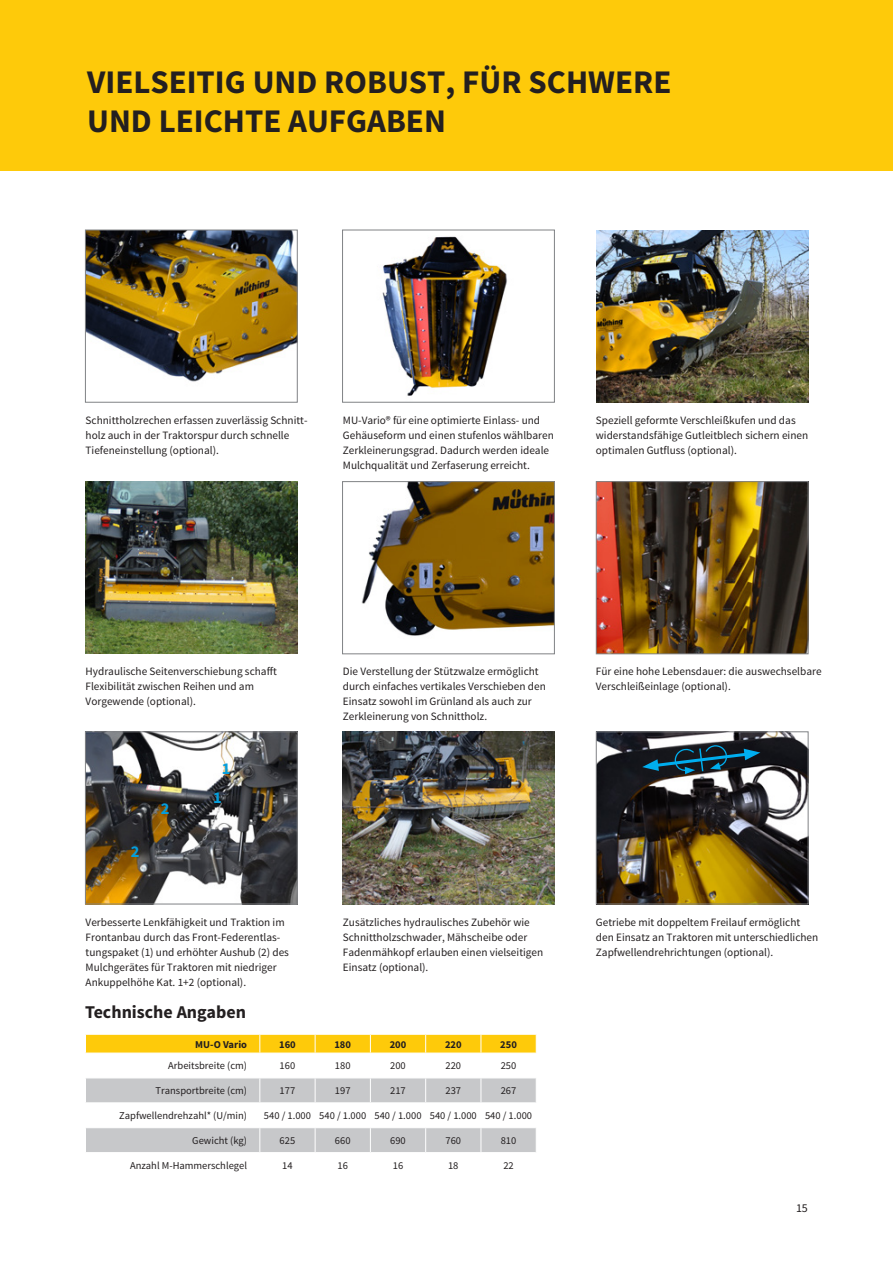
<style>
.page{position:relative;width:893px;height:1263px;background:#fff}
.page>*{position:absolute;margin:0;border:0;box-sizing:border-box;transform-origin:0 0}
.Headline_22{font:700 33px/39px "Source Sans Pro";color:#231f20}
.t1{font:700 18px "Source Sans Pro";color:#231f20}
.Headline_22-2{font:700 16.5px "Source Sans Pro";color:#069edb}
.t2{font:12px "Source Sans Pro";color:#231f20}
.Bildunterschrift{font:11.25px/15px "Source Sans Pro";color:#231f20}
.t3{font:10.5px "Source Sans Pro";color:#231f20}
.t4{font:700 10.5px "Source Sans Pro";color:#231f20}
</style>
<div class="page">
<div style="left:0;top:0;width:893px;height:170px;background:#feca0a"></div>
<img style="left:87px;top:232px;width:209px;height:150px">
<div style="left:85px;top:230px;width:213px;height:173px;border:1px solid #808285"></div>
<img style="left:85px;top:482px;width:212px;height:172px">
<img style="left:87px;top:733px;width:209px;height:169px">
<div style="left:85px;top:731px;width:213px;height:173px;border:1px solid #808285"></div>
<img style="left:596px;top:230px;width:212px;height:172px">
<img style="left:598px;top:483px;width:208px;height:169px">
<div style="left:596px;top:481px;width:212px;height:173px;border:1px solid #808285"></div>
<img style="left:598px;top:733px;width:208px;height:169px">
<div style="left:596px;top:731px;width:212px;height:173px;border:1px solid #808285"></div>
<img style="left:382px;top:236px;width:125px;height:160px">
<div style="left:342px;top:230px;width:213px;height:173px;border:1px solid #808285"></div>
<img style="left:361px;top:483px;width:192px;height:153px">
<div style="left:342px;top:481px;width:213px;height:173px;border:1px solid #808285"></div>
<img style="left:343px;top:732px;width:211px;height:172px">
<svg style="left:642px;top:744px;width:118px;height:30px;background:#244454"></svg>
<svg style="left:85px;top:1034px;width:452px;height:118px"></svg>
<p class="Headline_22" style="left:87px;top:64px;width:586px">VIELSEITIG UND ROBUST, FÜR SCHWERE<br>UND LEICHTE AUFGABEN</p>
<p class="Bildunterschrift" style="left:86px;top:413px;width:223px">Schnittholzrechen erfassen zuverlässig Schnitt&shy;holz auch in der Traktorspur durch schnelle<br>Tiefeneinstellung (optional).</p>
<p class="Bildunterschrift" style="left:343px;top:413px;width:213px">MU-Vario® für eine optimierte Einlass- und Gehäuseform und einen stufenlos wählbaren Zerkleinerungsgrad. Dadurch werden ideale Mulchqualität und Zerfaserung erreicht.</p>
<p class="Bildunterschrift" style="left:596px;top:413px;width:214px">Speziell geformte Verschleißkufen und das widerstandsfähige Gutleitblech sichern einen optimalen Gutfluss (optional).</p>
<p class="Bildunterschrift" style="left:86px;top:664px;width:193px">Hydraulische Seitenverschiebung schafft<br>Flexibilität zwischen Reihen und am<br>Vorgewende (optional).</p>
<p class="Headline_22-2" style="left:131px;top:841px;width:10px">2</p>
<p class="Headline_22-2" style="left:161px;top:798px;width:10px">2</p>
<p class="Headline_22-2" style="left:222px;top:758px;width:10px">1</p>
<p class="Headline_22-2" style="left:213px;top:787px;width:10px">1</p>
<p class="Bildunterschrift" style="left:86px;top:914px;width:205px">Verbesserte Lenkfähigkeit und Traktion im Frontanbau durch das Front-Federentlas&shy;tungspaket (1) und erhöhter Aushub (2) des Mulchgerätes für Traktoren mit niedriger Ankuppelhöhe Kat. 1+2 (optional).</p>
<p class="t1" style="left:85px;top:1001px;width:163px">Technische Angaben</p>
<p class="Bildunterschrift" style="left:343px;top:664px;width:204px">Die Verstellung der Stützwalze ermöglicht durch einfaches vertikales Verschieben den Einsatz sowohl im Grünland als auch zur Zerkleinerung von Schnittholz.</p>
<p class="Bildunterschrift" style="left:343px;top:914px;width:202px">Zusätzliches hydraulisches Zubehör wie Schnittholzschwader, Mähscheibe oder Fadenmähkopf erlauben einen vielseitigen Einsatz (optional).</p>
<p class="t4" style="left:195px;top:1037px;width:53px">MU-O Vario</p>
<p class="t4" style="left:279px;top:1037px;width:18px">160</p>
<p class="t4" style="left:334px;top:1037px;width:18px">180</p>
<p class="t4" style="left:390px;top:1037px;width:18px">200</p>
<p class="t4" style="left:445px;top:1037px;width:18px">220</p>
<p class="t4" style="left:500px;top:1037px;width:18px">250</p>
<p class="t3" style="left:168px;top:1059px;width:80px">Arbeitsbreite (cm)</p>
<p class="t3" style="left:280px;top:1059px;width:17px">160</p>
<p class="t3" style="left:335px;top:1059px;width:17px">180</p>
<p class="t3" style="left:390px;top:1059px;width:17px">200</p>
<p class="t3" style="left:445px;top:1059px;width:17px">220</p>
<p class="t3" style="left:501px;top:1059px;width:17px">250</p>
<p class="t3" style="left:156px;top:1084px;width:93px">Transportbreite (cm)</p>
<p class="t3" style="left:280px;top:1084px;width:17px">177</p>
<p class="t3" style="left:335px;top:1084px;width:17px">197</p>
<p class="t3" style="left:390px;top:1084px;width:17px">217</p>
<p class="t3" style="left:445px;top:1084px;width:17px">237</p>
<p class="t3" style="left:501px;top:1084px;width:17px">267</p>
<p class="t3" style="left:119px;top:1109px;width:129px">Zapfwellendrehzahl* (U/min)</p>
<p class="t3" style="left:264px;top:1109px;width:49px">540 / 1.000</p>
<p class="t3" style="left:319px;top:1109px;width:49px">540 / 1.000</p>
<p class="t3" style="left:374px;top:1109px;width:49px">540 / 1.000</p>
<p class="t3" style="left:430px;top:1109px;width:49px">540 / 1.000</p>
<p class="t3" style="left:485px;top:1109px;width:49px">540 / 1.000</p>
<p class="t3" style="left:192px;top:1134px;width:56px">Gewicht (kg)</p>
<p class="t3" style="left:280px;top:1134px;width:17px">625</p>
<p class="t3" style="left:335px;top:1134px;width:17px">660</p>
<p class="t3" style="left:390px;top:1134px;width:17px">690</p>
<p class="t3" style="left:445px;top:1134px;width:17px">760</p>
<p class="t3" style="left:501px;top:1134px;width:17px">810</p>
<p class="t3" style="left:130px;top:1159px;width:118px">Anzahl M-Hammerschlegel</p>
<p class="t3" style="left:282px;top:1159px;width:12px">14</p>
<p class="t3" style="left:338px;top:1159px;width:12px">16</p>
<p class="t3" style="left:393px;top:1159px;width:12px">16</p>
<p class="t3" style="left:448px;top:1159px;width:12px">18</p>
<p class="t3" style="left:503px;top:1159px;width:12px">22</p>
<p class="Bildunterschrift" style="left:596px;top:664px;width:227px">Für eine hohe Lebensdauer: die auswechselbare<br>Verschleißeinlage (optional).</p>
<p class="Bildunterschrift" style="left:596px;top:914px;width:224px">Getriebe mit doppeltem Freilauf ermöglicht den Einsatz an Traktoren mit unterschiedlichen<br>Zapfwellendrehrichtungen (optional).</p>
<p class="t2" style="left:796px;top:1201px;width:13px">15</p>
</div>
